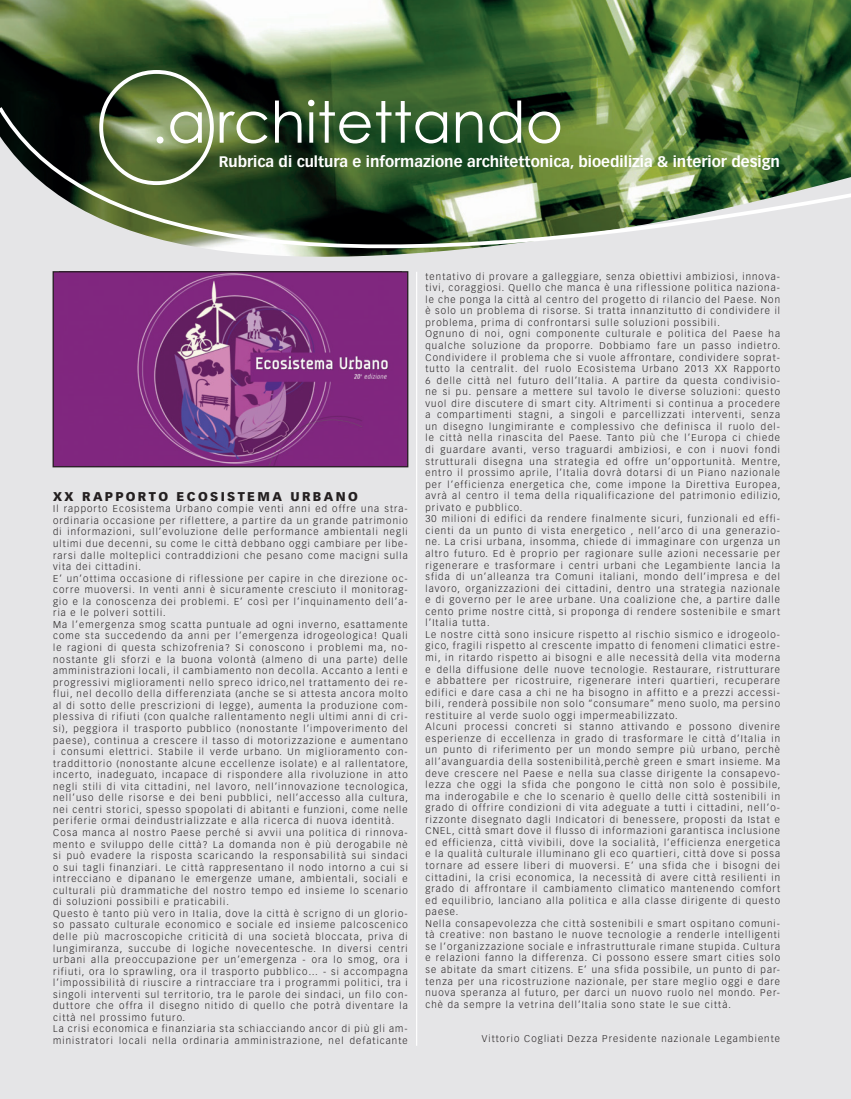
<style>
.page{position:relative;width:851px;height:1099px;background:#fff}
.page>*{position:absolute;margin:0;border:0;box-sizing:border-box;transform-origin:0 0}
.t1{font:700 15px "Vectora LH";color:#fff}
.t2{font:900 12.5px "Vectora LH";letter-spacing:.19em;color:#231f20}
.t3{font:300 9.62px/11.5px "Vectora LH";letter-spacing:.115em;color:#231f20}
</style>
<div class="page">
<div style="left:0;top:1px;width:850px;height:1097px;background:#e5e5e7"></div>
<img style="left:0;top:1px;width:850px;height:42px">
<svg style="left:0;top:43px;width:850px;height:252px"></svg>
<hr style="left:416px;top:272px;width:1px;height:773px;background:#fff">
<svg style="left:99px;top:70px;width:168px;height:115px;background:#5f7349"></svg>
<svg style="left:275px;top:101px;width:26px;height:42px"></svg>
<svg style="left:308px;top:100px;width:62px;height:43px;background:#698664"></svg>
<svg style="left:376px;top:101px;width:71px;height:42px;background:#628361"></svg>
<svg style="left:456px;top:111px;width:26px;height:32px"></svg>
<svg style="left:489px;top:101px;width:32px;height:42px"></svg>
<svg style="left:528px;top:111px;width:32px;height:32px"></svg>
<div style="left:53px;top:272px;width:354px;height:195px;background:#80277f"></div>
<img style="left:137px;top:273px;width:252px;height:192px">
<div style="left:53px;top:271px;width:355px;height:196px;border:1px solid #231f20"></div>
<h1 class="t1" style="left:219px;top:153px;width:562px">Rubrica di cultura e informazione architettonica, bioedilizia &amp; interior design</h1>
<p class="t2" style="left:53px;top:488px;width:306px">XX RAPPORTO ECOSISTEMA URBANO</p>
<p class="t3" style="left:53px;top:503px;width:356px">Il rapporto Ecosistema Urbano compie venti anni ed offre una stra&shy;ordinaria occasione per riflettere, a partire da un grande patrimonio di informazioni, sull’evoluzione delle performance ambientali negli ultimi due decenni, su come le città debbano oggi cambiare per libe&shy;rarsi dalle molteplici contraddizioni che pesano come macigni sulla vita dei cittadini.<br>E’ un’ottima occasione di riflessione per capire in che direzione oc&shy;corre muoversi. In venti anni è sicuramente cresciuto il monitorag&shy;gio e la conoscenza dei problemi. E’ così per l’inquinamento dell’a&shy;ria e le polveri sottili.<br>Ma l’emergenza smog scatta puntuale ad ogni inverno, esattamente come sta succedendo da anni per l’emergenza idrogeologica! Quali le ragioni di questa schizofrenia? Si conoscono i problemi ma, no&shy;nostante gli sforzi e la buona volontà (almeno di una parte) delle amministrazioni locali, il cambiamento non decolla. Accanto a lenti e progressivi miglioramenti nello spreco idrico,nel trattamento dei re&shy;flui, nel decollo della differenziata (anche se si attesta ancora molto al di sotto delle prescrizioni di legge), aumenta la produzione com&shy;plessiva di rifiuti (con qualche rallentamento negli ultimi anni di cri&shy;si), peggiora il trasporto pubblico (nonostante l’impoverimento del paese), continua a crescere il tasso di motorizzazione e aumentano i consumi elettrici. Stabile il verde urbano. Un miglioramento con&shy;traddittorio (nonostante alcune eccellenze isolate) e al rallentatore, incerto, inadeguato, incapace di rispondere alla rivoluzione in atto negli stili di vita cittadini, nel lavoro, nell’innovazione tecnologica, nell’uso delle risorse e dei beni pubblici, nell’accesso alla cultura, nei centri storici, spesso spopolati di abitanti e funzioni, come nelle periferie ormai deindustrializzate e alla ricerca di nuova identità.<br>Cosa manca al nostro Paese perché si avvii una politica di rinnova&shy;mento e sviluppo delle città? La domanda non è più derogabile nè si può evadere la risposta scaricando la responsabilità sui sindaci o sui tagli finanziari. Le città rappresentano il nodo intorno a cui si intrecciano e dipanano le emergenze umane, ambientali, sociali e culturali più drammatiche del nostro tempo ed insieme lo scenario di soluzioni possibili e praticabili.<br>Questo è tanto più vero in Italia, dove la città è scrigno di un glorio&shy;so passato culturale economico e sociale ed insieme palcoscenico delle più macroscopiche criticità di una società bloccata, priva di lungimiranza, succube di logiche novecentesche. In diversi centri urbani alla preoccupazione per un’emergenza - ora lo smog, ora i rifiuti, ora lo sprawling, ora il trasporto pubblico… - si accompagna l’impossibilità di riuscire a rintracciare tra i programmi politici, tra i singoli interventi sul territorio, tra le parole dei sindaci, un filo con&shy;duttore che offra il disegno nitido di quello che potrà diventare la città nel prossimo futuro.<br>La crisi economica e finanziaria sta schiacciando ancor di più gli am&shy;ministratori locali nella ordinaria amministrazione, nel defaticante</p>
<p class="t3" style="left:425px;top:270px;width:356px">tentativo di provare a galleggiare, senza obiettivi ambiziosi, innova&shy;tivi, coraggiosi. Quello che manca è una riflessione politica naziona&shy;le che ponga la città al centro del progetto di rilancio del Paese. Non è solo un problema di risorse. Si tratta innanzitutto di condividere il problema, prima di confrontarsi sulle soluzioni possibili.<br>Ognuno di noi, ogni componente culturale e politica del Paese ha qualche soluzione da proporre. Dobbiamo fare un passo indietro.<br>Condividere il problema che si vuole affrontare, condividere soprat&shy;tutto la centralit. del ruolo Ecosistema Urbano 2013 XX Rapporto 6 delle città nel futuro dell’Italia. A partire da questa condivisio&shy;ne si pu. pensare a mettere sul tavolo le diverse soluzioni: questo vuol dire discutere di smart city. Altrimenti si continua a procedere a compartimenti stagni, a singoli e parcellizzati interventi, senza un disegno lungimirante e complessivo che definisca il ruolo del&shy;le città nella rinascita del Paese. Tanto più che l’Europa ci chiede di guardare avanti, verso traguardi ambiziosi, e con i nuovi fondi strutturali disegna una strategia ed offre un’opportunità. Mentre, entro il prossimo aprile, l’Italia dovrà dotarsi di un Piano nazionale per l’efficienza energetica che, come impone la Direttiva Europea, avrà al centro il tema della riqualificazione del patrimonio edilizio, privato e pubblico.<br>30 milioni di edifici da rendere finalmente sicuri, funzionali ed effi&shy;cienti da un punto di vista energetico , nell’arco di una generazio&shy;ne. La crisi urbana, insomma, chiede di immaginare con urgenza un altro futuro. Ed è proprio per ragionare sulle azioni necessarie per rigenerare e trasformare i centri urbani che Legambiente lancia la sfida di un’alleanza tra Comuni italiani, mondo dell’impresa e del lavoro, organizzazioni dei cittadini, dentro una strategia nazionale e di governo per le aree urbane. Una coalizione che, a partire dalle cento prime nostre città, si proponga di rendere sostenibile e smart l’Italia tutta.<br>Le nostre città sono insicure rispetto al rischio sismico e idrogeolo&shy;gico, fragili rispetto al crescente impatto di fenomeni climatici estre&shy;mi, in ritardo rispetto ai bisogni e alle necessità della vita moderna e della diffusione delle nuove tecnologie. Restaurare, ristrutturare e abbattere per ricostruire, rigenerare interi quartieri, recuperare edifici e dare casa a chi ne ha bisogno in affitto e a prezzi accessi&shy;bili, renderà possibile non solo “consumare” meno suolo, ma persino restituire al verde suolo oggi impermeabilizzato.<br>Alcuni processi concreti si stanno attivando e possono divenire esperienze di eccellenza in grado di trasformare le città d’Italia in un punto di riferimento per un mondo sempre più urbano, perchè all’avanguardia della sostenibilità,perchè green e smart insieme. Ma deve crescere nel Paese e nella sua classe dirigente la consapevo&shy;lezza che oggi la sfida che pongono le città non solo è possibile, ma inderogabile e che lo scenario è quello delle città sostenibili in grado di offrire condizioni di vita adeguate a tutti i cittadini, nell’o&shy;rizzonte disegnato dagli Indicatori di benessere, proposti da Istat e CNEL, città smart dove il flusso di informazioni garantisca inclusione ed efficienza, città vivibili, dove la socialità, l’efficienza energetica e la qualità culturale illuminano gli eco quartieri, città dove si possa tornare ad essere liberi di muoversi. E’ una sfida che i bisogni dei cittadini, la crisi economica, la necessità di avere città resilienti in grado di affrontare il cambiamento climatico mantenendo comfort ed equilibrio, lanciano alla politica e alla classe dirigente di questo paese.<br>Nella consapevolezza che città sostenibili e smart ospitano comuni&shy;tà creative: non bastano le nuove tecnologie a renderle intelligenti se l’organizzazione sociale e infrastrutturale rimane stupida. Cultura e relazioni fanno la differenza. Ci possono essere smart cities solo se abitate da smart citizens. E’ una sfida possibile, un punto di par&shy;tenza per una ricostruzione nazionale, per stare meglio oggi e dare nuova speranza al futuro, per darci un nuovo ruolo nel mondo. Per&shy;chè da sempre la vetrina dell’Italia sono state le sue città.</p>
<p class="t3" style="left:481px;top:1033px;width:300px">Vittorio Cogliati Dezza Presidente nazionale Legambiente</p>
</div>
